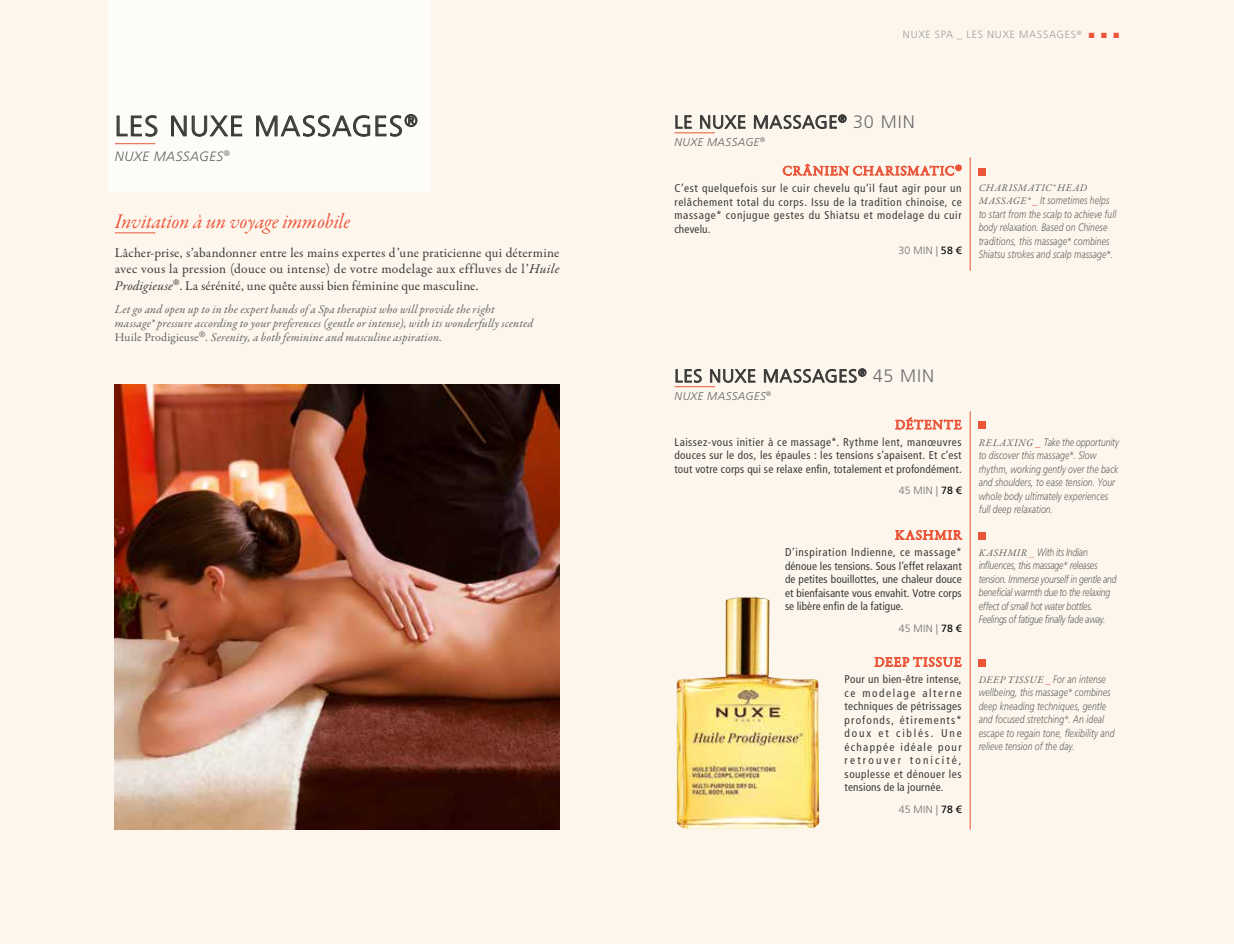
<style>
.page{position:relative;width:1234px;height:944px;background:#fff}
.page>*{position:absolute;margin:0;border:0;box-sizing:border-box;transform-origin:0 0}
.t1{font:300 28.5px "Frutiger LT Std";letter-spacing:.05em;color:#3a3a39}
.t2{font:21px "Garamond Premr Pro It Subh";letter-spacing:.005em;color:#eb563a}
.t3{font:300 18px "Frutiger LT Std";letter-spacing:.05em;color:#3a3a39}
.t4{font:13.5px/16.2px "Garamond Premr Pro";letter-spacing:.015em;color:#3a3a39;text-align:justify}
.t5{font:13.5px "Garamond Premr Pro";letter-spacing:.07em;color:#eb563a}
.t6{font:italic 300 13.5px "Frutiger LT Std";letter-spacing:.035em;color:#626261}
.t7{font:italic 12px/14.4px "Garamond Premr Pro";letter-spacing:.01em;color:#626261}
.t8{font:condensed 11.25px/13.5px "Frutiger LT Std";letter-spacing:.015em;color:#3a3a39;text-align:justify}
.t9{font:italic 300 11.25px "Frutiger LT Std";letter-spacing:.04em;color:#626261}
.t10{font:italic 300 10.8px/13.5px "Frutiger LT Std";letter-spacing:.01em;color:#626261;scale:.8 1}
.t11{font:italic 300 10.8px/13.5px "Frutiger LT Std";letter-spacing:-.02em;color:#626261;scale:.8 1}
.t12{font:300 10.5px "Frutiger LT Std";letter-spacing:.025em;color:#6e6e6e}
.t13{font:300 10.5px "Frutiger LT Std";letter-spacing:.07em;color:#9c9c9d}
.t14{font:italic 10.2px "Garamond Premr Pro";letter-spacing:.06em;color:#626261}
.t15{font:7.5px "Zapf Dingbats Std";color:#eb563a}
.s1{font-style:italic}
.s2{font-style:normal}
.s3{color:#6e6e6e}
.s4{font-weight:400;color:#000}
.s5{font-family:"Garamond Premr Pro";font-weight:400;font-size:10.2px}
.s6{font-family:"Garamond Premr Pro";font-weight:400;font-size:10.2px;color:#eb563a}
.s7{font-family:"Garamond Premr Pro";font-weight:400;color:#eb563a}
.s8{font-family:"Garamond Premr Pro";font-weight:400;color:#f18667}
</style>
<div class="page">
<div style="left:617px;top:0;width:616px;height:944px;background:#fdf6ed"></div>
<div style="left:0;top:0;width:617px;height:944px;background:#fdf6ed"></div>
<div style="left:108px;top:0;width:323px;height:191px;background:#fefcf9"></div>
<hr style="left:115px;top:143px;width:40px;height:1px;background:#eb563a">
<hr style="left:115px;top:233px;width:40px;height:1px;background:#eb563a">
<svg style="left:117px;top:115px;width:40px;height:22px"></svg>
<svg style="left:171px;top:116px;width:15px;height:20px"></svg>
<svg style="left:192px;top:116px;width:50px;height:21px"></svg>
<svg style="left:256px;top:114px;width:161px;height:23px"></svg>
<hr style="left:674px;top:133px;width:40px;height:1px;background:#eb563a">
<svg style="left:675px;top:115px;width:16px;height:14px"></svg>
<svg style="left:700px;top:115px;width:45px;height:14px"></svg>
<svg style="left:754px;top:114px;width:92px;height:15px"></svg>
<hr style="left:674px;top:386px;width:41px;height:1px;background:#eb563a">
<svg style="left:675px;top:369px;width:26px;height:14px"></svg>
<svg style="left:710px;top:369px;width:45px;height:14px"></svg>
<svg style="left:763px;top:368px;width:103px;height:15px"></svg>
<svg style="left:969px;top:157px;width:1px;height:22px"></svg>
<hr style="left:969px;top:179px;width:1px;height:92px;background:#eb563a">
<svg style="left:782px;top:164px;width:179px;height:12px"></svg>
<div style="left:978px;top:168px;width:7px;height:7px;background:#eb563a"></div>
<svg style="left:969px;top:411px;width:1px;height:22px"></svg>
<hr style="left:969px;top:433px;width:1px;height:89px;background:#eb563a">
<svg style="left:969px;top:522px;width:1px;height:22px"></svg>
<hr style="left:969px;top:544px;width:1px;height:105px;background:#eb563a">
<svg style="left:969px;top:649px;width:1px;height:22px"></svg>
<hr style="left:969px;top:671px;width:1px;height:158px;background:#eb563a">
<svg style="left:895px;top:417px;width:66px;height:12px"></svg>
<div style="left:978px;top:422px;width:7px;height:7px;background:#eb563a"></div>
<svg style="left:894px;top:530px;width:68px;height:10px"></svg>
<div style="left:978px;top:532px;width:7px;height:7px;background:#eb563a"></div>
<svg style="left:874px;top:656px;width:87px;height:11px"></svg>
<div style="left:978px;top:659px;width:7px;height:7px;background:#eb563a"></div>
<img style="left:114px;top:385px;width:445px;height:444px">
<img style="left:676px;top:597px;width:143px;height:232px">
<h1 class="t1" style="left:115px;top:110px;width:304px">LES NUXE MASSAGES <sup>®</sup></h1>
<p class="t6" style="left:115px;top:148px;width:61px">NUXE Massa</p>
<p class="t6" style="left:199px;top:148px;width:32px">ges<sup>®</sup></p>
<h2 class="t2" style="left:115px;top:209px;width:237px">Invitation à un voyage immobile</h2>
<p class="t4" style="left:115px;top:245px;width:446px">Lâcher-prise, s’abandonner entre les mains expertes d’une praticienne qui détermine avec vous la pression (douce ou intense) de votre modelage aux effluves de l’<span class="s1">Huile Prodigieuse</span><sup>®</sup>. La sérénité, une quête aussi bien féminine que masculine.</p>
<p class="t7" style="left:115px;top:302px;width:419px">Let go and open up to in the expert hands of a Spa therapist who will provide the right massage* pressure according to your preferences (gentle or intense), with its wonderfully scented<br><span class="s2">Huile Prodigieuse</span><sup>®</sup>. Serenity, a both feminine and masculine aspiration.</p>
<p class="t13" style="left:902px;top:29px;width:180px">NUXE SPA _ LES NUXE MASSAGES<sup>®</sup></p>
<p class="t15" style="left:1088px;top:32px;width:32px">■■■</p>
<h3 class="t3" style="left:674px;top:112px;width:239px">LE NUXE MASSAG E<sup>®</sup> <span class="s3">30 M IN</span></h3>
<p class="t9" style="left:674px;top:136px;width:92px">NUXE MASSAGE<sup>®</sup></p>
<p class="t5" style="left:782px;top:163px;width:181px">Crânien Charismatic <sup>®</sup></p>
<p class="t8" style="left:674px;top:181px;width:289px">C’est quelquefois sur le cuir chevelu qu’il faut agir pour un relâchement total du corps. Issu de la tradition chinoise, ce massage* conjugue gestes du Shiatsu et modelage du cuir chevelu.</p>
<p class="t12" style="left:898px;top:244px;width:65px">30 MIN | <span class="s4">58 €</span></p>
<p class="t14" style="left:978px;top:181px;width:110px">CHARISMATIC® HEAD</p>
<p class="t10" style="left:978px;top:194px;width:174px"><span class="s5">MASSAGE*</span> <span class="s6">_</span> It sometimes helps to start from the scalp to achieve full body relaxation. Based on Chinese traditions, this massage* combines Shiatsu strokes and scalp massage*.</p>
<h3 class="t3" style="left:674px;top:366px;width:258px">LES NUXE MASSAG ES<sup>®</sup> <span class="s3">45 M IN</span></h3>
<p class="t9" style="left:674px;top:390px;width:98px">NUXE MASSAGES<sup>®</sup></p>
<p class="t5" style="left:894px;top:417px;width:68px">DÉTENTE</p>
<p class="t8" style="left:674px;top:435px;width:289px">Laissez-vous initier à ce massage*. Rythme lent, manœuvres douces sur le dos, les épaules : les tensions s’apaisent. Et c’est tout votre corps qui se relaxe enfin, totalement et profondément.</p>
<p class="t12" style="left:898px;top:485px;width:64px">45 M IN | <span class="s4">78 €</span></p>
<p class="t5" style="left:894px;top:527px;width:64px">Kashmir</p>
<p class="t8" style="left:784px;top:546px;width:178px">D’inspiration Indienne, ce massage* dénoue les tensions. Sous l’effet relaxant de petites bouillottes, une chaleur douce et bienfaisante vous envahit. Votre corps se libère enfin de la fatigue.</p>
<p class="t12" style="left:898px;top:622px;width:64px">45 M IN | <span class="s4">78 €</span></p>
<p class="t5" style="left:874px;top:654px;width:20px">Deep</p>
<p class="t5" style="left:912px;top:654px;width:25px">Tissue</p>
<p class="t8" style="left:844px;top:673px;width:118px">Pour un bien-être intense, ce modelage alterne techniques de pétrissages profonds, étirements* doux et ciblés. Une échappée idéale pour retrouver tonicité, souplesse et dénouer les tensions de la journée.</p>
<p class="t12" style="left:898px;top:803px;width:64px">45 M IN | <span class="s4">78 €</span></p>
<p class="t10" style="left:978px;top:435px;width:177px"><span class="s5">RELAXING</span> <span class="s7">_</span> Take the opportunity to discover this massage*. Slow rhythm, working gently over the back and shoulders, to ease tension. Your whole body ultimately experiences full deep relaxation.</p>
<p class="t11" style="left:978px;top:546px;width:174px;text-indent:51px"><span class="s8">_</span> With its Indian influences, this massage* releases tension. Immerse yourself in gentle and beneficial warmth due to the relaxing effect of small hot water bottles.<br>Feelings of fatigue finally fade away.</p>
<p class="t14" style="left:978px;top:546px;width:16px">kashmir</p>
<p class="t10" style="left:978px;top:673px;width:171px"><span class="s5">DEEP TISSUE</span> <span class="s6">_</span> For an intense wellbeing, this massage* combines deep kneading techniques, gentle and focused stretching*. An ideal escape to regain tone, flexibility and relieve tension of the day.</p>
</div>
